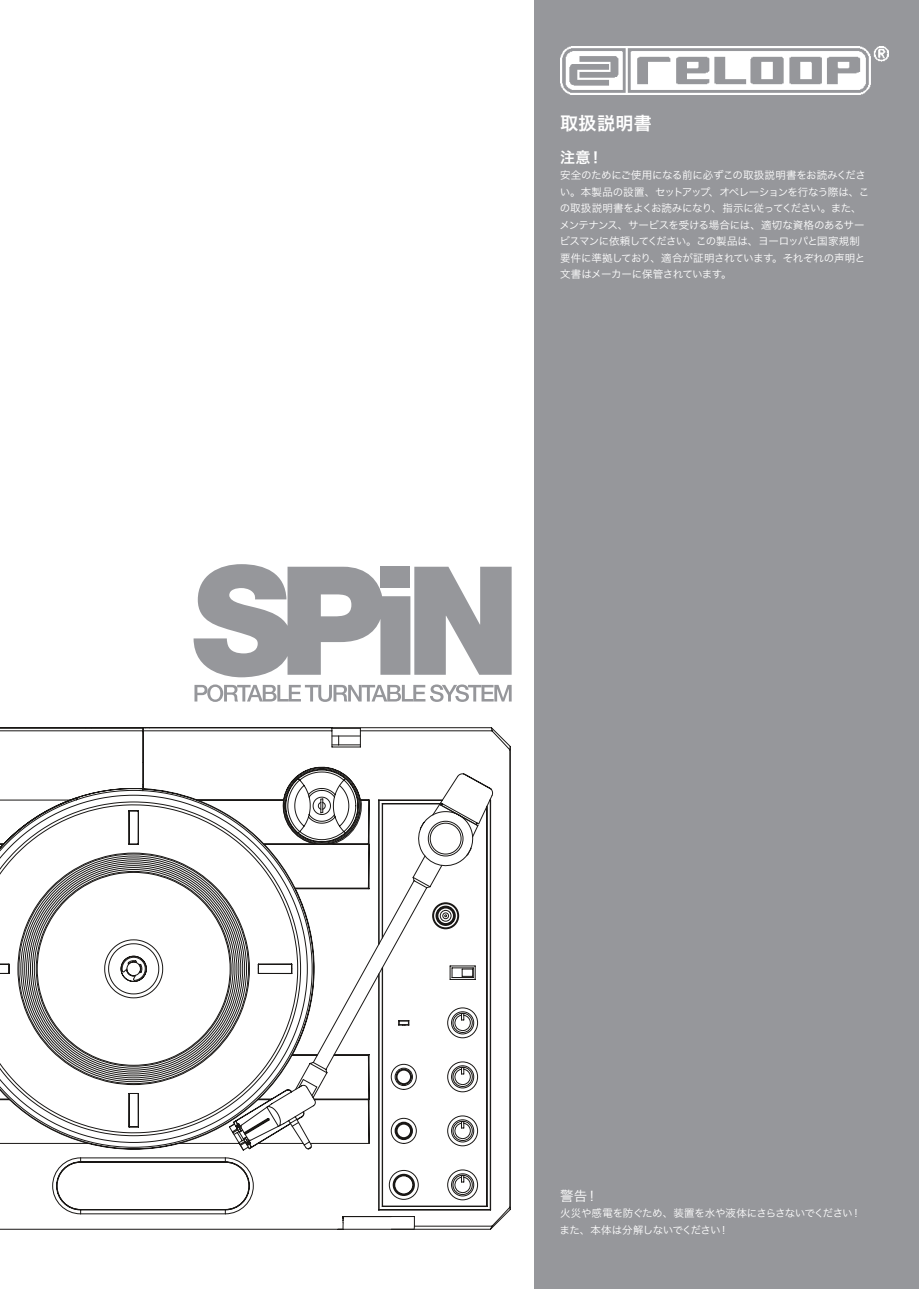
<style>
.page{position:relative;width:919px;height:1289px;background:#fff}
.page>*{position:absolute;margin:0;border:0;box-sizing:border-box;transform-origin:0 0}
.t1{font:18px "Hira Kaku Pro W6";letter-spacing:.025em;color:#fff}
.t2{font:15px "Hira Kaku Pro W6";color:#fff}
.t3{font:13.5px "Hira Kaku Pro W3";color:#fff}
.t4{font:10.5px/16.5px "Hira Kaku Pro W3";letter-spacing:-.035em;color:#fff}
</style>
<div class="page">
<div style="left:534px;top:0;width:384px;height:1288px;background:#96979b"></div>
<img style="left:560px;top:46px;width:328px;height:49px">
<svg style="left:193px;top:564px;width:318px;height:113px"></svg>
<svg style="left:194px;top:684px;width:317px;height:18px"></svg>
<svg style="left:0;top:727px;width:511px;height:502px"></svg>
<h1 class="t1" style="left:560px;top:107px;width:93px">取扱説明書</h1>
<h2 class="t2" style="left:560px;top:144px;width:45px">注意！</h2>
<p class="t4" style="left:559px;top:166px;width:311px">安全のためにご使用になる前に必ずこの取扱説明書をお読みください。本製品の設置、セットアップ、オペレーションを行なう際は、この取扱説明書をよくお読みになり、指示に従ってください。また、メンテナンス、サービスを受ける場合には、適切な資格のあるサービスマンに依頼してください。この製品は、ヨーロッパと国家規制要件に準拠しており、適合が証明されています。それぞれの声明と文書はメーカーに保管されています。</p>
<p class="t3" style="left:560px;top:1183px;width:40px">警告！</p>
<p class="t4" style="left:559px;top:1204px;width:303px">火災や感電を防ぐため、装置を水や液体にさらさないでください！また、本体は分解しないでください！</p>
</div>
